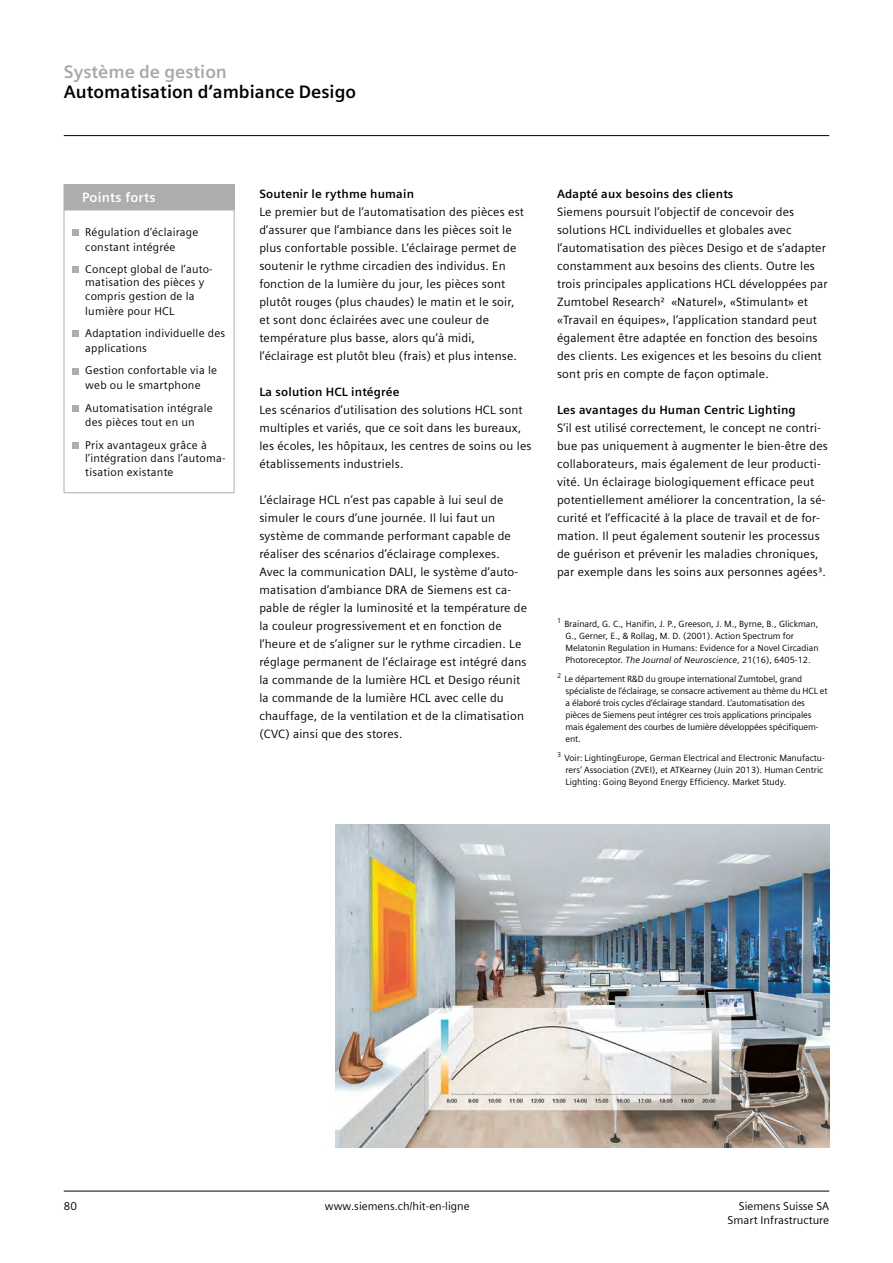
<style>
.page{position:relative;width:893px;height:1263px;background:#fff}
.page>*{position:absolute;margin:0;border:0;box-sizing:border-box;transform-origin:0 0}
.t1{font:700 18px "Siemens Sans";color:#000}
.t2{font:700 18px "Siemens Sans";color:#a9a8a6}
.t3{font:700 13.5px "Siemens Sans";letter-spacing:.015em;color:#fff}
.t4{font:12px/18px "Siemens Sans";letter-spacing:.015em;color:#000}
.t5{font:700 12px "Siemens Sans";letter-spacing:.015em;color:#000}
.t6{font:11.25px/22.4px "Siemens Sans";letter-spacing:.02em;color:#000}
.t7{font:11.25px/13.5px "Siemens Sans";color:#000;text-align:right}
.t8{font:9px/12px "Siemens Sans";letter-spacing:-.015em;color:#000}
.s1{font-style:italic}
</style>
<div class="page">
<hr style="left:64px;top:1191px;width:765px;height:1px;background:#000">
<hr style="left:64px;top:135px;width:765px;height:1px;background:#000">
<div style="left:64px;top:184px;width:170px;height:26px;background:#aeadab"></div>
<svg style="left:234px;top:185px;width:1px;height:25px"></svg>
<hr style="left:64px;top:210px;width:1px;height:282px;background:#aeadab">
<hr style="left:64px;top:210px;width:170px;height:1px;background:#aeadab">
<hr style="left:234px;top:210px;width:1px;height:282px;background:#aeadab">
<hr style="left:64px;top:492px;width:170px;height:1px;background:#aeadab">
<div style="left:73px;top:229px;width:6px;height:7px;background:#aeadab"></div>
<div style="left:73px;top:266px;width:6px;height:7px;background:#aeadab"></div>
<svg style="left:73px;top:331px;width:6px;height:6px"></svg>
<svg style="left:73px;top:368px;width:6px;height:6px"></svg>
<svg style="left:73px;top:405px;width:6px;height:6px"></svg>
<div style="left:73px;top:442px;width:6px;height:7px;background:#aeadab"></div>
<img style="left:336px;top:825px;width:493px;height:322px">
<h1 class="t2" style="left:64px;top:61px;width:165px">Système de gestion</h1>
<h1 class="t1" style="left:64px;top:81px;width:294px">Automatisation d‘ambiance Desigo</h1>
<p class="t3" style="left:82px;top:190px;width:75px">Points forts</p>
<p class="t6" style="left:85px;top:224px;width:115px;line-height:14.9px">Régulation d’éclairage constant intégrée</p>
<p class="t6" style="left:85px;top:262px;width:129px;line-height:13.5px">Concept global de l’auto&shy;matisation des pièces y compris gestion de la</p>
<p class="t6" style="left:85px;top:300px;width:141px">lumière pour HCL<br>Adaptation individuelle des</p>
<p class="t6" style="left:85px;top:337px;width:133px">applications<br>Gestion confortable via le</p>
<p class="t6" style="left:85px;top:374px;width:129px">web ou le smartphone<br>Automatisation intégrale</p>
<p class="t6" style="left:85px;top:411px;width:123px">des pièces tout en un<br>Prix avantageux grâce à</p>
<p class="t6" style="left:85px;top:452px;width:142px;line-height:13.5px">l’intégration dans l’automa&shy;tisation existante</p>
<p class="t5" style="left:259px;top:187px;width:156px">Soutenir le rythme humain</p>
<p class="t4" style="left:259px;top:203px;width:266px">Le premier but de l’automatisation des pièces est d’assurer que l’ambiance dans les pièces soit le plus confortable possible. L’éclairage permet de soutenir le rythme circadien des individus. En fonction de la lumière du jour, les pièces sont plutôt rouges (plus chaudes) le matin et le soir, et sont donc éclairées avec une couleur de température plus basse, alors qu’à midi, l’éclairage est plutôt bleu (frais) et plus intense.</p>
<p class="t5" style="left:259px;top:385px;width:142px">La solution HCL intégrée</p>
<p class="t4" style="left:259px;top:401px;width:274px">Les scénarios d’utilisation des solutions HCL sont multiples et variés, que ce soit dans les bureaux, les écoles, les hôpitaux, les centres de soins ou les établissements industriels.</p>
<p class="t4" style="left:259px;top:491px;width:269px">L’éclairage HCL n’est pas capable à lui seul de simuler le cours d’une journée. Il lui faut un système de commande performant capable de réaliser des scénarios d’éclairage complexes.<br>Avec la communication DALI, le système d’auto&shy;matisation d’ambiance DRA de Siemens est ca&shy;pable de régler la luminosité et la température de la couleur progressivement et en fonction de l’heure et de s’aligner sur le rythme circadien. Le réglage permanent de l’éclairage est intégré dans la commande de la lumière HCL et Desigo réunit la commande de la lumière HCL avec celle du chauffage, de la ventilation et de la climatisation (CVC) ainsi que des stores.</p>
<p class="t5" style="left:557px;top:187px;width:178px">Adapté aux besoins des clients</p>
<p class="t4" style="left:557px;top:203px;width:272px">Siemens poursuit l’objectif de concevoir des solutions HCL individuelles et globales avec l’automatisation des pièces Desigo et de s’adapter constamment aux besoins des clients. Outre les trois principales applications HCL développées par Zumtobel Research² «Naturel», «Stimulant» et «Travail en équipes», l’application standard peut également être adaptée en fonction des besoins des clients. Les exigences et les besoins du client sont pris en compte de façon optimale.</p>
<p class="t5" style="left:557px;top:403px;width:240px">Les avantages du Human Centric Lighting</p>
<p class="t4" style="left:557px;top:419px;width:272px">S’il est utilisé correctement, le concept ne contri&shy;bue pas uniquement à augmenter le bien-être des collaborateurs, mais également de leur producti&shy;vité. Un éclairage biologiquement efficace peut potentiellement améliorer la concentration, la sé&shy;curité et l’efficacité à la place de travail et de for&shy;mation. Il peut également soutenir les processus de guérison et prévenir les maladies chroniques, par exemple dans les soins aux personnes agées³.</p>
<p class="t8" style="left:566px;top:618px;width:255px;text-indent:-9px"><sup>1</sup> Brainard, G. C., Hanifin, J. P., Greeson, J. M., Byrne, B., Glickman, G., Gerner, E., &amp; Rollag, M. D. (2001). Action Spectrum for Melatonin Regulation in Humans: Evidence for a Novel Circadian Photoreceptor. <span class="s1">The Journal of Neuroscience,</span> 21(16), 6405-12.</p>
<p class="t8" style="left:566px;top:673px;width:263px;text-indent:-9px"><sup>2</sup> Le département R&amp;D du groupe international Zumtobel, grand spécialiste de l’éclairage, se consacre activement au thème du HCL et a élaboré trois cycles d’éclairage standard. L’automatisation des pièces de Siemens peut intégrer ces trois applications principales mais également des courbes de lumière développées spécifiquem&shy;ent.</p>
<p class="t8" style="left:566px;top:752px;width:261px;text-indent:-9px"><sup>3</sup> Voir: LightingEurope, German Electrical and Electronic Manufactu&shy;rers’ Association (ZVEI), et ATKearney (Juin 2013). Human Centric<br>Lighting: Going Beyond Energy Efficiency. Market Study.</p>
<p class="t6" style="left:64px;top:1195px;width:15px">80</p>
<p class="t7" style="left:325px;top:1199px;width:146px">www.siemens.ch/hit-en-ligne</p>
<p class="t7" style="left:728px;top:1199px;width:103px">Siemens Suisse SA<br>Smart Infrastructure</p>
</div>
